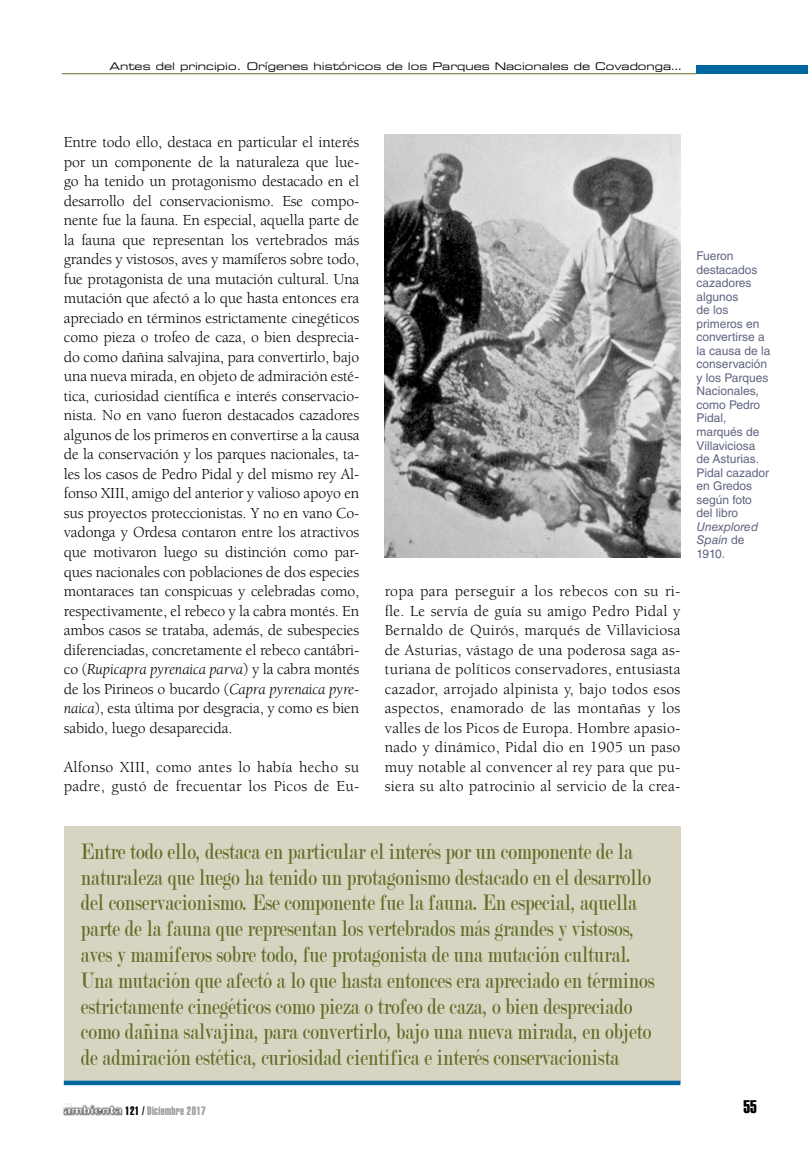
<style>
.page{position:relative;width:808px;height:1149px;background:#fff}
.page>*{position:absolute;margin:0;border:0;box-sizing:border-box;transform-origin:0 0}
.t1{font:24px/25.8px "Modern";color:#5f6d27;scale:.8 1}
.t2{font:18px "Helvetica LT Std Extra Comp";color:#000}
.t3{font:15.75px/19.5px "Berkeley Std";letter-spacing:.015em;color:#000;text-align:justify}
.t4{font:12px/13.5px "Helvetica LT Std";color:#5f6581}
.t5{font:italic 12px/13.5px "Helvetica LT Std";color:#5f6581}
.t6{font:12px "Helvetica LT Std Extra Comp";letter-spacing:.025em;color:#9c9e9f}
.t7{font:10.5px "Eurostile LT Std Ex 2";color:#000}
.s1{font-style:italic}
.s2{font-style:normal}
.s3{color:#000}
</style>
<div class="page">
<div style="left:696px;top:65px;width:112px;height:9px;background:#00689e"></div>
<hr style="left:62px;top:73px;width:635px;height:1px;background:#5f6d27">
<img style="left:62px;top:1103px;width:61px;height:13px">
<img style="left:385px;top:135px;width:295px;height:422px">
<div style="left:64px;top:825px;width:616px;height:256px;background:#d7d5c1"></div>
<svg style="left:64px;top:1080px;width:616px;height:4px;background:#2379a3"></svg>
<p class="t7" style="left:109px;top:59px;width:574px">Antes del principio. Orígenes históricos de los Parques Nacionales de Covadonga…</p>
<p class="t3" style="left:64px;top:133px;width:297px">Entre todo ello, destaca en particular el interés por un componente de la naturaleza que lue&shy;go ha tenido un protagonismo destacado en el desarrollo del conservacionismo. Ese compo&shy;nente fue la fauna. En especial, aquella parte de la fauna que representan los vertebrados más grandes y vistosos, aves y mamíferos sobre todo, fue protagonista de una mutación cultural. Una mutación que afectó a lo que hasta entonces era apreciado en términos estrictamente cinegéticos como pieza o trofeo de caza, o bien desprecia&shy;do como dañina salvajina, para convertirlo, bajo una nueva mirada, en objeto de admiración esté&shy;tica, curiosidad científica e interés conservacio&shy;nista. No en vano fueron destacados cazadores algunos de los primeros en convertirse a la causa de la conservación y los parques nacionales, ta&shy;les los casos de Pedro Pidal y del mismo rey Al&shy;fonso XIII, amigo del anterior y valioso apoyo en sus proyectos proteccionistas. Y no en vano Co&shy;vadonga y Ordesa contaron entre los atractivos que motivaron luego su distinción como par&shy;ques nacionales con poblaciones de dos especies montaraces tan conspicuas y celebradas como, respectivamente, el rebeco y la cabra montés. En ambos casos se trataba, además, de subespecies diferenciadas, concretamente el rebeco cantábri&shy;co (<span class="s1">Rupicapra pyrenaica parva</span>) y la cabra montés de los Pirineos o bucardo (<span class="s1">Capra pyrenaica pyre&shy;naica</span>), esta última por desgracia, y como es bien sabido, luego desaparecida.</p>
<p class="t3" style="left:64px;top:757px;width:297px">Alfonso XIII, como antes lo había hecho su padre, gustó de frecuentar los Picos de Eu-</p>
<p class="t3" style="left:385px;top:581px;width:297px">ropa para perseguir a los rebecos con su ri&shy;fle. Le servía de guía su amigo Pedro Pidal y Bernaldo de Quirós, marqués de Villaviciosa de Asturias, vástago de una poderosa saga as&shy;turiana de políticos conservadores, entusiasta cazador, arrojado alpinista y, bajo todos esos aspectos, enamorado de las montañas y los valles de los Picos de Europa. Hombre apasio&shy;nado y dinámico, Pidal dio en 1905 un paso muy notable al convencer al rey para que pu&shy;siera su alto patrocinio al servicio de la crea-</p>
<p class="t4" style="left:696px;top:249px;width:76px">Fueron destacados cazadores algunos<br>de los primeros en convertirse a la causa de la conservación y los Parques<br>Nacionales, como Pedro<br>Pidal, marqués de<br>Villaviciosa de Asturias.<br>Pidal cazador en Gredos según foto del libro</p>
<p class="t5" style="left:696px;top:519px;width:63px">Unexplored<br>Spain <span class="s2">de<br>1910.</span></p>
<p class="t1" style="left:81px;top:838px;width:718px">Entre todo ello, destaca en particular el interés por un componente de la naturaleza que luego ha tenido un protagonismo destacado en el desarrollo del conservacionismo. Ese componente fue la fauna. En especial, aquella parte de la fauna que representan los vertebrados más grandes y vistosos, aves y mamíferos sobre todo, fue protagonista de una mutación cultural.<br>Una mutación que afectó a lo que hasta entonces era apreciado en términos estrictamente cinegéticos como pieza o trofeo de caza, o bien despreciado como dañina salvajina, para convertirlo, bajo una nueva mirada, en objeto de admiración estética, curiosidad científica e interés conservacionista</p>
<p class="t6" style="left:125px;top:1103px;width:82px"><span class="s3">121 /</span> Diciembre 2017</p>
<p class="t2" style="left:744px;top:1095px;width:15px">55</p>
</div>
